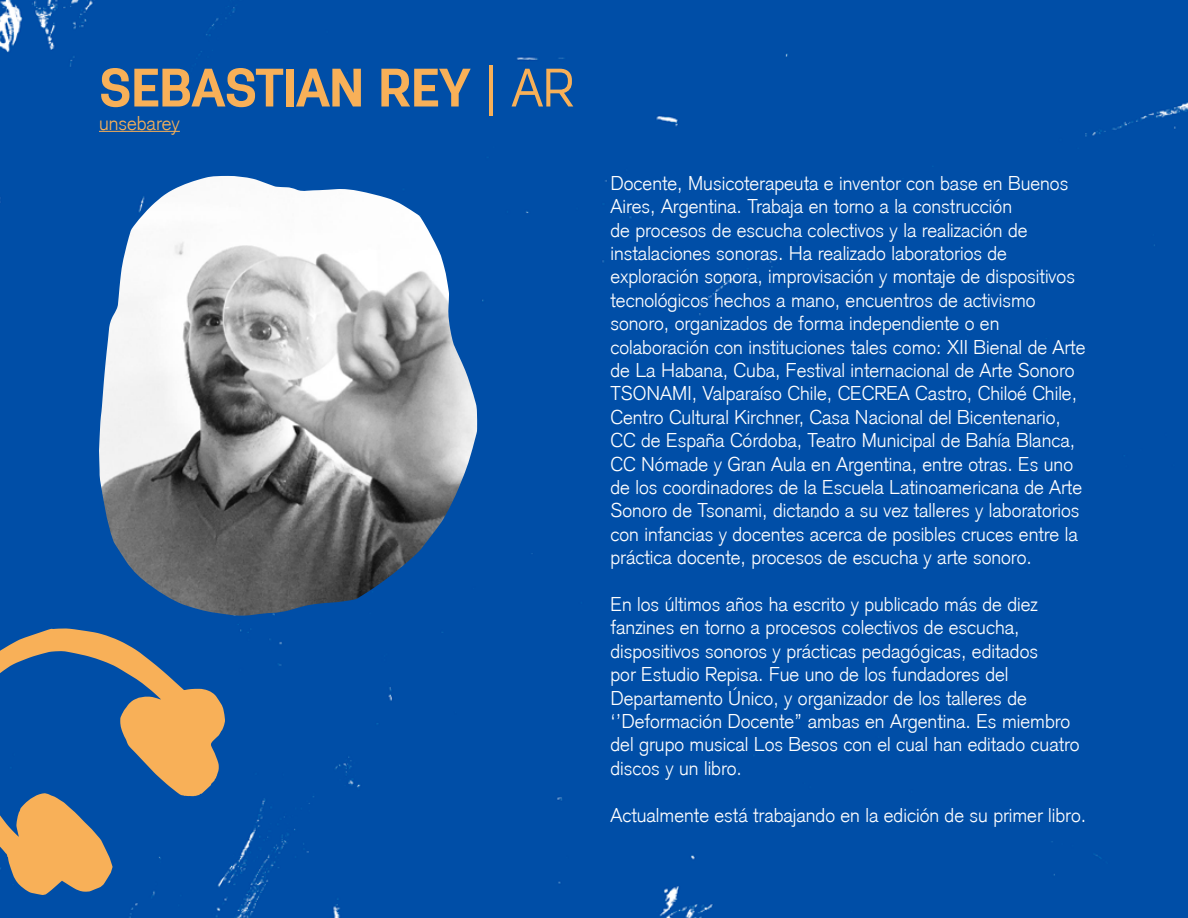
<style>
.page{position:relative;width:1188px;height:918px;background:#004ea7}
.page>*{position:absolute;margin:0;border:0;box-sizing:border-box;transform-origin:0 0}
.t1{font:700 54px "Antartida";color:#f8b058}
.t2{font:300 19.5px/23.4px "Akzidenz Grotesk";color:#fff}
.t3{font:300 19.5px "Akzidenz Grotesk";color:#f8b058}
.s1{font-weight:300}
</style>
<div class="page">
<hr style="left:99px;top:131px;width:81px;height:1px;background:#f8b058">
<svg style="left:0;top:628px;width:225px;height:267px;background:#536e8c"></svg>
<img style="left:99px;top:176px;width:378px;height:440px">
<h1 class="t1" style="left:99px;top:57px;width:477px">SEBASTIAN REY <span class="s1">| AR</span></h1>
<p class="t3" style="left:99px;top:112px;width:82px">unsebarey</p>
<p class="t2" style="left:611px;top:171px;width:476px">Docente, Musicoterapeuta e inventor con base en Buenos Aires, Argentina. Trabaja en torno a la construcción<br>de procesos de escucha colectivos y la realización de instalaciones sonoras. Ha realizado laboratorios de exploración sonora, improvisación y montaje de dispositivos tecnológicos hechos a mano, encuentros de activismo sonoro, organizados de forma independiente o en colaboración con instituciones tales como: XII Bienal de Arte de La Habana, Cuba, Festival internacional de Arte Sonoro TSONAMI, Valparaíso Chile, CECREA Castro, Chiloé Chile, Centro Cultural Kirchner, Casa Nacional del Bicentenario, CC de España Córdoba, Teatro Municipal de Bahía Blanca, CC Nómade y Gran Aula en Argentina, entre otras. Es uno de los coordinadores de la Escuela Latinoamericana de Arte Sonoro de Tsonami, dictando a su vez talleres y laboratorios con infancias y docentes acerca de posibles cruces entre la práctica docente, procesos de escucha y arte sonoro.</p>
<p class="t2" style="left:611px;top:593px;width:471px">En los últimos años ha escrito y publicado más de diez fanzines en torno a procesos colectivos de escucha, dispositivos sonoros y prácticas pedagógicas, editados<br>por Estudio Repisa. Fue uno de los fundadores del Departamento Único, y organizador de los talleres de ‘’Deformación Docente’’ ambas en Argentina. Es miembro del grupo musical Los Besos con el cual han editado cuatro discos y un libro.</p>
<p class="t2" style="left:611px;top:803px;width:477px">Actualmente está trabajando en la edición de su primer libro.</p>
</div>
